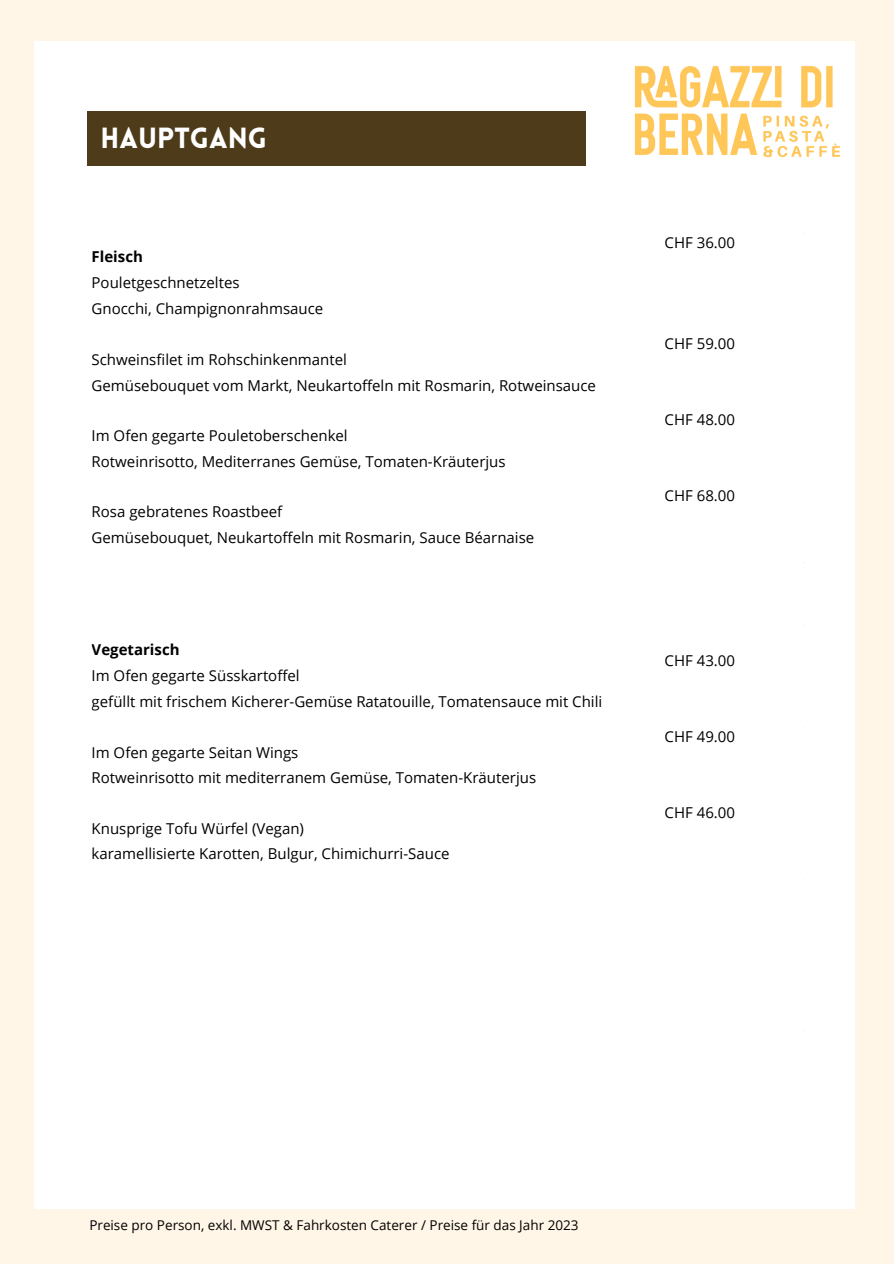
<style>
.page{position:relative;width:894px;height:1264px;background:#fff}
.page>*{position:absolute;margin:0;border:0;box-sizing:border-box;transform-origin:0 0}
.t1{font:900 28.5px "Lovelo";color:#fff}
.t2{font:15px/25.8px "Open Sans";color:#000}
.t3{font:700 15px "Open Sans";color:#000}
.t4{font:13.5px "Open Sans";color:#000}
</style>
<div class="page">
<div style="left:0;top:0;width:893px;height:1263px;background:#fff6e7"></div>
<div style="left:35px;top:41px;width:819px;height:1167px;background:#fff"></div>
<img style="left:634px;top:65px;width:207px;height:93px">
<div style="left:87px;top:111px;width:499px;height:54px;background:#4d3b19"></div>
<p class="t1" style="left:100px;top:127px;width:168px">HAUPTGANG</p>
<h1 class="t3" style="left:92px;top:246px;width:53px">Fleisch</h1>
<p class="t2" style="left:92px;top:270px;width:149px">Pouletgeschnetzeltes</p>
<p class="t2" style="left:92px;top:295px;width:233px">Gnocchi, Champignonrahmsauce</p>
<p class="t2" style="left:92px;top:346px;width:257px">Schweinsfilet im Rohschinkenmantel</p>
<p class="t2" style="left:92px;top:372px;width:506px">Gemüsebouquet vom Markt, Neukartoffeln mit Rosmarin, Rotweinsauce</p>
<p class="t2" style="left:92px;top:422px;width:257px">Im Ofen gegarte Pouletoberschenkel</p>
<p class="t2" style="left:92px;top:448px;width:415px">Rotweinrisotto, Mediterranes Gemüse, Tomaten-Kräuterjus</p>
<p class="t2" style="left:92px;top:498px;width:444px">Rosa gebratenes Roastbeef<br>Gemüsebouquet, Neukartoffeln mit Rosmarin, Sauce Béarnaise</p>
<p class="t3" style="left:92px;top:639px;width:89px">Vegetarisch</p>
<p class="t2" style="left:92px;top:662px;width:209px">Im Ofen gegarte Süsskartoffel</p>
<p class="t2" style="left:92px;top:688px;width:512px">gefüllt mit frischem Kicherer-Gemüse Ratatouille, Tomatensauce mit Chili</p>
<p class="t2" style="left:92px;top:738px;width:208px">Im Ofen gegarte Seitan Wings</p>
<p class="t2" style="left:92px;top:764px;width:446px">Rotweinrisotto mit mediterranem Gemüse, Tomaten-Kräuterjus</p>
<p class="t2" style="left:92px;top:814px;width:214px">Knusprige Tofu Würfel (Vegan)</p>
<p class="t2" style="left:92px;top:840px;width:359px">karamellisierte Karotten, Bulgur, Chimichurri-Sauce</p>
<p class="t2" style="left:664px;top:229px;width:72px">CHF 36.00</p>
<p class="t2" style="left:664px;top:330px;width:72px">CHF 59.00</p>
<p class="t2" style="left:664px;top:406px;width:72px">CHF 48.00</p>
<p class="t2" style="left:664px;top:482px;width:72px">CHF 68.00</p>
<p class="t2" style="left:664px;top:647px;width:72px">CHF 43.00</p>
<p class="t2" style="left:664px;top:723px;width:72px">CHF 49.00</p>
<p class="t2" style="left:664px;top:799px;width:72px">CHF 46.00</p>
<p class="t4" style="left:89px;top:1215px;width:490px">Preise pro Person, exkl. MWST &amp; Fahrkosten Caterer / Preise für das Jahr 2023</p>
</div>
